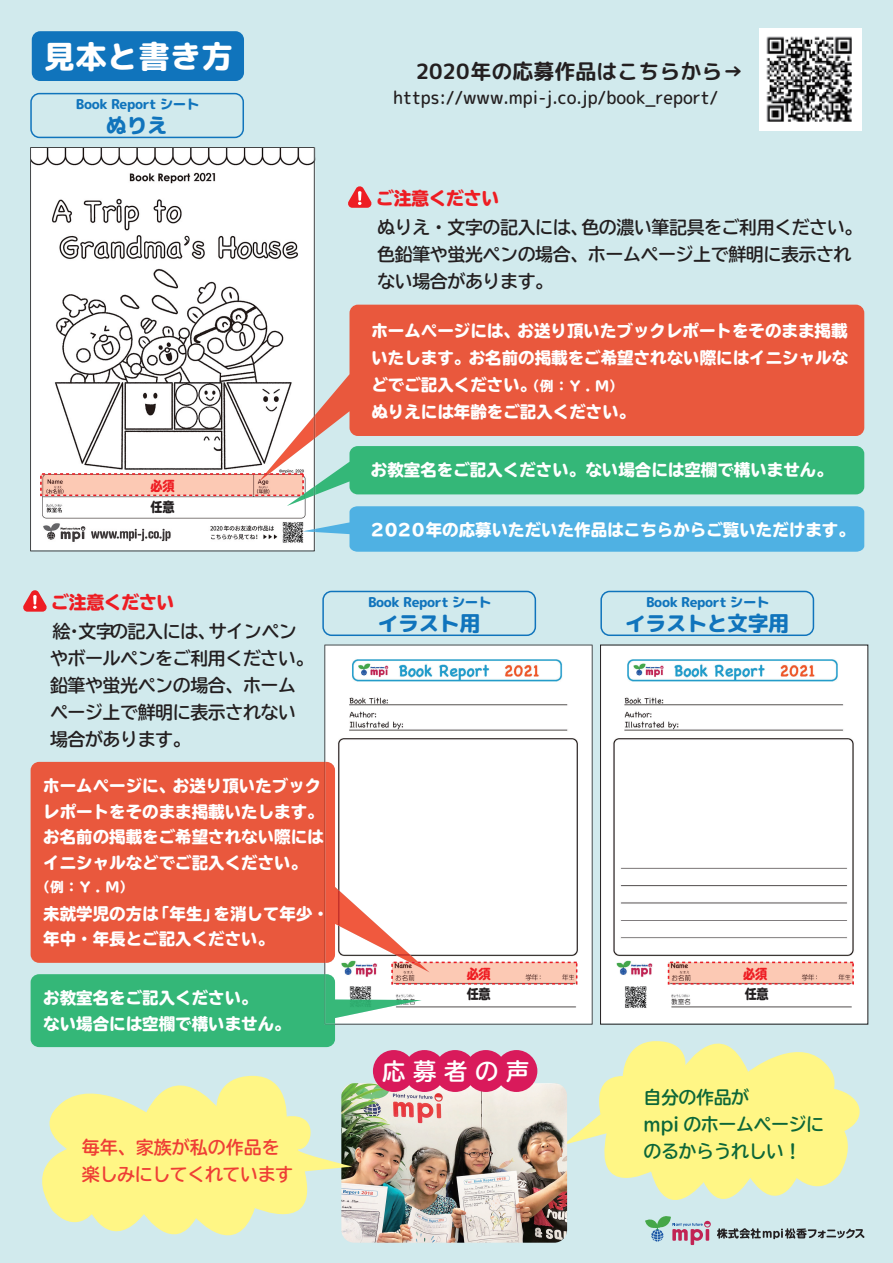
<style>
.page{position:relative;width:893px;height:1263px;background:#d1eaed}
.page>*{position:absolute;margin:0;border:0;box-sizing:border-box;transform-origin:0 0}
.t1{font:31.5px "rounded mplus 1 p heavy";color:#fff}
.t2{font:700 23.25px "TBUDR Go Std";letter-spacing:.33em;color:#fff}
.t3{font:21px "rounded mplus 1 p bold";color:#231f20}
.t4{font:21px "rounded mplus 1 p heavy";letter-spacing:-.025em;color:#1074bc}
.t5{font:700 18px/27px "TBUDR Go Std";letter-spacing:-.025em;color:#231f20}
.t6{font:18px "rounded mplus 1 p medium";color:#231f20;scale:.95 1}
.t7{font:700 18px/27px "TBUDR Go Std";letter-spacing:-.025em;color:#0c6638}
.t8{font:700 18px/27px "TBUDR Go Std";letter-spacing:-.025em;color:#ee3e35}
.t9{font:800 18px "TBUDR Go Std";letter-spacing:-.025em;color:#ee1d23}
.t10{font:800 16.5px/25.5px "TBUDR Go Std";color:#fff}
.t11{font:13.5px "rounded mplus 1 p heavy";letter-spacing:-.025em;color:#1074bc}
.t12{font:800 13.5px "TBUDR Go Std";color:#fff}
.t13{font:800 13.5px "TBUDR Go Std";color:#ee1d23;scale:.9 1}
.t14{font:800 13.5px "TBUDR Go Std";color:#231f20;scale:.9 1}
.s1{font-size:13.5px}
</style>
<div class="page">
<img style="left:602px;top:647px;width:264px;height:375px">
<svg style="left:563px;top:1012px;width:297px;height:217px;fill:#fff685"></svg>
<div style="left:32px;top:31px;width:212px;height:50px;background:#1074bc;border-radius:9px"></div>
<div style="left:30px;top:93px;width:214px;height:45px;border:2px solid #1074bc;border-radius:9px"></div>
<img style="left:759px;top:29px;width:102px;height:102px">
<svg style="left:30px;top:147px;width:285px;height:404px;background:#e5e5e5"></svg>
<svg style="left:324px;top:645px;width:268px;height:379px;background:#f5f6f7"></svg>
<img style="left:352px;top:1083px;width:215px;height:160px">
<div style="left:373px;top:1050px;width:42px;height:42px;background:#d91a5b;border-radius:50%"></div>
<div style="left:404px;top:1050px;width:41px;height:42px;background:#d91a5b;border-radius:50%"></div>
<div style="left:434px;top:1050px;width:42px;height:42px;background:#d91a5b;border-radius:50%"></div>
<div style="left:465px;top:1050px;width:42px;height:42px;background:#d91a5b;border-radius:50%"></div>
<div style="left:495px;top:1050px;width:42px;height:42px;background:#d91a5b;border-radius:50%"></div>
<svg style="left:42px;top:1075px;width:310px;height:168px;fill:#fff685"></svg>
<svg style="left:348px;top:186px;width:24px;height:22px"></svg>
<div style="left:322px;top:591px;width:214px;height:45px;border:2px solid #1074bc;border-radius:9px"></div>
<div style="left:600px;top:591px;width:214px;height:45px;border:2px solid #1074bc;border-radius:9px"></div>
<svg style="left:668px;top:962px;width:186px;height:22px;background:#f1b7a5"></svg>
<svg style="left:315px;top:305px;width:549px;height:133px;background:#e76148"></svg>
<img style="left:266px;top:415px;width:49px;height:59px">
<svg style="left:314px;top:415px;width:1px;height:24px"></svg>
<img style="left:287px;top:486px;width:28px;height:20px">
<svg style="left:314px;top:446px;width:550px;height:49px;background:#3db97e"></svg>
<svg style="left:40px;top:473px;width:264px;height:23px;background:#f3b8a6"></svg>
<svg style="left:303px;top:506px;width:561px;height:46px;background:#5bb6e4"></svg>
<div style="left:31px;top:762px;width:293px;height:201px;background:#e9583d"></div>
<img style="left:325px;top:762px;width:93px;height:201px">
<hr style="left:324px;top:762px;width:1px;height:201px;background:#c64832">
<svg style="left:391px;top:962px;width:186px;height:22px;background:#f2b8a5"></svg>
<img style="left:335px;top:974px;width:87px;height:49px">
<div style="left:31px;top:974px;width:304px;height:73px;background:#34b778"></div>
<svg style="left:23px;top:590px;width:24px;height:22px"></svg>
<svg style="left:717px;top:1228px;width:147px;height:11px"></svg>
<svg style="left:645px;top:1214px;width:66px;height:31px"></svg>
<h1 class="t1" style="left:44px;top:34px;width:191px">見本と書き方</h1>
<p class="t11" style="left:76px;top:94px;width:125px">Book Report シート</p>
<p class="t4" style="left:106px;top:110px;width:63px">ぬりえ</p>
<p class="t13" style="left:151px;top:478px;width:28px">必須</p>
<p class="t14" style="left:151px;top:500px;width:28px">任意</p>
<p class="t9" style="left:51px;top:592px;width:125px">ご注意ください</p>
<p class="t5" style="left:50px;top:617px;width:265px">絵･文字の記入には、サインペンやボールペンをご利用ください。鉛筆や蛍光ペンの場合、ホームページ上で鮮明に表示されない場合があります。</p>
<p class="t10" style="left:43px;top:774px;width:282px">ホームぺージに、お送り頂いたブックレポートをそのまま掲載いたします。お名前の掲載をご希望されない際にはイニシャルなどでご記入ください。</p>
<p class="t12" style="left:37px;top:879px;width:98px">（例 ： Y . M）</p>
<p class="t10" style="left:43px;top:901px;width:287px">未就学児の方は 「年生」を消して年少・年中・年長とご記入ください。</p>
<p class="t10" style="left:43px;top:985px;width:249px">お教室名をご記入ください。<br>ない場合には空欄で構いません。</p>
<p class="t8" style="left:82px;top:1134px;width:213px">毎年、家族が私の作品を楽しみにしてくれています</p>
<p class="t3" style="left:416px;top:57px;width:329px">2020年の応募作品はこちらから→</p>
<p class="t6" style="left:393px;top:85px;width:344px">https://www.mpi-j.co.jp/book_report/</p>
<p class="t9" style="left:376px;top:188px;width:125px">ご注意ください</p>
<p class="t5" style="left:377px;top:214px;width:487px">ぬりえ・文字の記入には、色の濃い筆記具をご利用ください。色鉛筆や蛍光ペンの場合、ホームページ上で鮮明に表示されない場合があります。</p>
<p class="t10" style="left:371px;top:317px;width:478px;line-height:27px">ホームぺージには、お送り頂いたブックレポートをそのまま掲載いたします。お名前の掲載をご希望されない際にはイニシャルなどでご記入ください。<span class="s1">（例 ： Y . M）<br></span>ぬりえには年齢をご記入ください。</p>
<p class="t10" style="left:371px;top:458px;width:463px">お教室名をご記入ください。ない場合には空欄で構いません。</p>
<p class="t10" style="left:371px;top:518px;width:485px">2020年の応募いただいた作品はこちらからご覧いただけます。</p>
<p class="t11" style="left:368px;top:592px;width:125px">Book Report シート</p>
<p class="t4" style="left:377px;top:608px;width:104px">イラスト用</p>
<p class="t11" style="left:646px;top:592px;width:125px">Book Report シート</p>
<p class="t4" style="left:625px;top:608px;width:166px">イラストと文字用</p>
<p class="t13" style="left:467px;top:966px;width:28px">必須</p>
<p class="t13" style="left:743px;top:966px;width:28px">必須</p>
<p class="t14" style="left:467px;top:987px;width:28px">任意</p>
<p class="t14" style="left:745px;top:987px;width:28px">任意</p>
<h2 class="t2" style="left:382px;top:1052px;width:149px">応募者の声</h2>
<p class="t7" style="left:643px;top:1084px;width:182px">自分の作品が<br>mpi のホームページにのるからうれしい！</p>
</div>
